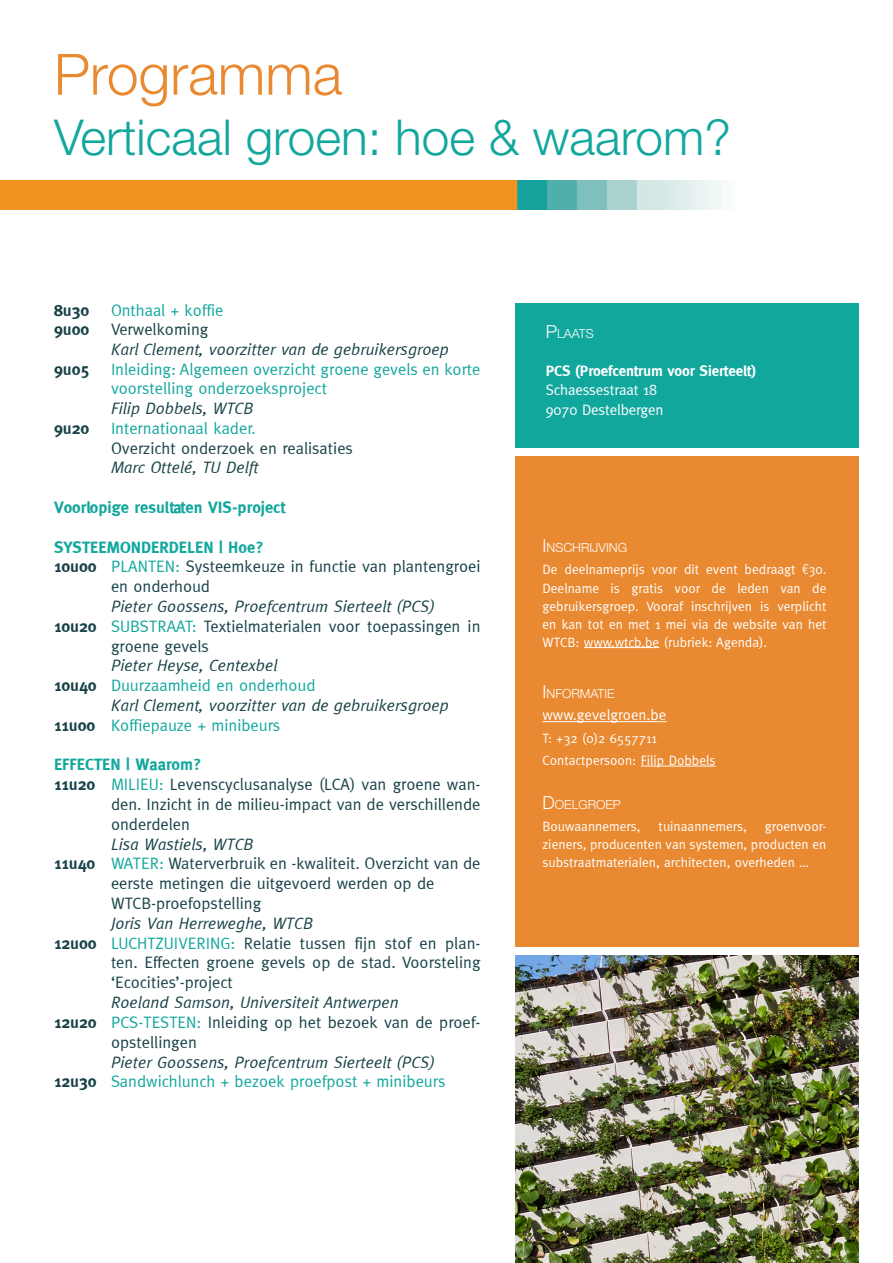
<style>
.page{position:relative;width:893px;height:1263px;background:#fff}
.page>*{position:absolute;margin:0;border:0;box-sizing:border-box;transform-origin:0 0}
.t1{font:300 57px "Helvetica Neue LT Std";color:#e98931}
.t2{font:300 49.5px "Helvetica Neue LT Std";color:#12a79d}
.t3{font:16.5px/19.8px "Meta";color:#184247}
.t4{font:italic 16.5px "Meta";color:#184247}
.t5{font:16.5px/19.5px "Meta";color:#12a79d}
.t6{font:700 16.5px "Meta";color:#12a79d}
.t7{font:700 16.5px "Meta";color:#184247}
.basis{font:15px "Meta";letter-spacing:-.01em;color:#fff}
.basis-2{font:700 15px "Meta";letter-spacing:-.01em;color:#fff}
.basis-3{font:13.5px/18px "Meta";color:#fff;text-align:justify}
.basis-4{font:300 12.6px "Helvetica Neue LT Std";color:#fff}
.s1{font-weight:700}
.s2{color:#12a79d}
.s3{font-weight:700;color:#184247}
.s4{font-size:18px}
.s5{font-family:"Helvetica";font-weight:300;font-stretch:condensed}
</style>
<div class="page">
<div style="left:516px;top:303px;width:343px;height:145px;background:#12a79d"></div>
<div style="left:516px;top:456px;width:343px;height:491px;background:#e98931"></div>
<hr style="left:584px;top:647px;width:75px;height:1px;background:#fff">
<hr style="left:542px;top:721px;width:124px;height:1px;background:#fff">
<hr style="left:641px;top:766px;width:74px;height:1px;background:#fff">
<img style="left:516px;top:956px;width:343px;height:307px">
<img style="left:0;top:180px;width:721px;height:30px">
<p class="t1" style="left:54px;top:40px;width:290px">Programma</p>
<p class="t2" style="left:54px;top:107px;width:678px">Verticaal groen: hoe &amp; waarom?</p>
<p class="t7" style="left:54px;top:300px;width:37px">8u30</p>
<p class="t5" style="left:111px;top:300px;width:114px">Onthaal + koffie</p>
<p class="t7" style="left:54px;top:320px;width:37px">9u00</p>
<p class="t3" style="left:111px;top:320px;width:99px">Verwelkoming</p>
<p class="t4" style="left:111px;top:340px;width:339px">Karl Clement, voorzitter van de gebruikersgroep</p>
<p class="t7" style="left:54px;top:359px;width:37px">9u05</p>
<p class="t5" style="left:111px;top:359px;width:371px">Inleiding: Algemeen overzicht groene gevels en korte voorstelling onderzoeksproject</p>
<p class="t4" style="left:111px;top:399px;width:144px">Filip Dobbels, WTCB</p>
<p class="t7" style="left:54px;top:419px;width:37px">9u20</p>
<p class="t5" style="left:111px;top:418px;width:146px">Internationaal kader.</p>
<p class="t3" style="left:111px;top:438px;width:243px">Overzicht onderzoek en realisaties</p>
<p class="t4" style="left:111px;top:458px;width:149px">Marc Ottelé, TU Delft</p>
<p class="t6" style="left:54px;top:498px;width:233px">Voorlopige resultaten VIS-project</p>
<p class="t6" style="left:54px;top:537px;width:211px">SYSTEEMONDERDELEN | Hoe?</p>
<p class="t3" style="left:111px;top:557px;width:371px;text-indent:-57px"><span class="s1">10u00</span> <span class="s2">PLANTEN:</span> Systeemkeuze in functie van plantengroei en onderhoud</p>
<p class="t4" style="left:111px;top:597px;width:325px">Pieter Goossens, Proefcentrum Sierteelt (PCS)</p>
<p class="t3" style="left:111px;top:616px;width:371px;text-indent:-57px"><span class="s1">10u20</span> <span class="s2">SUBSTRAAT:</span> Textielmaterialen voor toepassingen in groene gevels</p>
<p class="t4" style="left:111px;top:656px;width:168px">Pieter Heyse, Centexbel</p>
<p class="t5" style="left:54px;top:676px;width:263px"><span class="s3">10u40</span> Duurzaamheid en onderhoud</p>
<p class="t4" style="left:111px;top:696px;width:339px">Karl Clement, voorzitter van de gebruikersgroep</p>
<p class="t5" style="left:54px;top:715px;width:228px"><span class="s3">11u00</span> Koffiepauze + minibeurs</p>
<p class="t6" style="left:54px;top:755px;width:149px">EFFECTEN | Waarom?</p>
<p class="t3" style="left:111px;top:774px;width:371px;text-align:justify;text-indent:-57px"><span class="s1">11u20</span> <span class="s2">MILIEU:</span> Levenscyclusanalyse (LCA) van groene wan&shy;den. Inzicht in de milieu-impact van de verschillende onderdelen</p>
<p class="t4" style="left:111px;top:834px;width:144px">Lisa Wastiels, WTCB</p>
<p class="t3" style="left:111px;top:854px;width:371px;text-indent:-57px"><span class="s1">11u40</span> <span class="s2">WATER:</span> Waterverbruik en -kwaliteit. Overzicht van de eerste metingen die uitgevoerd werden op de<br>WTCB-proefopstelling</p>
<p class="t4" style="left:111px;top:914px;width:203px">Joris Van Herreweghe, WTCB</p>
<p class="t3" style="left:111px;top:933px;width:371px;text-align:justify;text-indent:-57px"><span class="s1">12u00</span> <span class="s2">LUCHTZUIVERING:</span> Relatie tussen fijn stof en plan&shy;ten. Effecten groene gevels op de stad. Voorsteling ‘Ecocities’-project</p>
<p class="t4" style="left:111px;top:993px;width:289px">Roeland Samson, Universiteit Antwerpen</p>
<p class="t3" style="left:111px;top:1012px;width:371px;text-indent:-57px"><span class="s1">12u20</span> <span class="s2">PCS-TESTEN:</span> Inleiding op het bezoek van de proef&shy;opstellingen</p>
<p class="t4" style="left:111px;top:1052px;width:325px">Pieter Goossens, Proefcentrum Sierteelt (PCS)</p>
<p class="t5" style="left:54px;top:1072px;width:393px"><span class="s3">12u30</span> Sandwichlunch + bezoek proefpost + minibeurs</p>
<p class="basis-4" style="left:546px;top:326px;width:50px"><span class="s4">P</span>LAATS</p>
<p class="basis-2" style="left:546px;top:362px;width:212px">PCS (Proefcentrum voor Sierteelt)</p>
<p class="basis" style="left:546px;top:382px;width:113px">Schaessestraat 18</p>
<p class="basis" style="left:546px;top:402px;width:119px">9070 Destelbergen</p>
<p class="basis-4" style="left:542px;top:540px;width:86px"><span class="s4">I</span>NSCHRIJVING</p>
<p class="basis-3" style="left:542px;top:561px;width:285px">De deelnameprijs voor dit event bedraagt <span class="s5">€</span>30.<br>Deelname is gratis voor de leden van de gebruikersgroep. Vooraf inschrijven is verplicht en kan tot en met 1 mei via de website van het WTCB: www.wtcb.be (rubriek: Agenda).</p>
<p class="basis-4" style="left:542px;top:686px;width:74px"><span class="s4">I</span>NFORMATIE</p>
<p class="basis" style="left:542px;top:707px;width:125px">www.gevelgroen.be</p>
<p class="basis-3" style="left:542px;top:729px;width:116px">T: +32 (0)2 6557711</p>
<p class="basis-3" style="left:542px;top:751px;width:174px">Contactpersoon: Filip Dobbels</p>
<p class="basis-4" style="left:542px;top:797px;width:80px"><span class="s4">D</span>OELGROEP</p>
<p class="basis-3" style="left:542px;top:817px;width:100px">Bouwaannemers,</p>
<p class="basis-3" style="left:659px;top:817px;width:90px">tuinaannemers,</p>
<p class="basis-3" style="left:542px;top:817px;width:285px;text-indent:222px">groenvoor&shy;zieners, producenten van systemen, producten en substraatmaterialen, architecten, overheden …</p>
</div>
